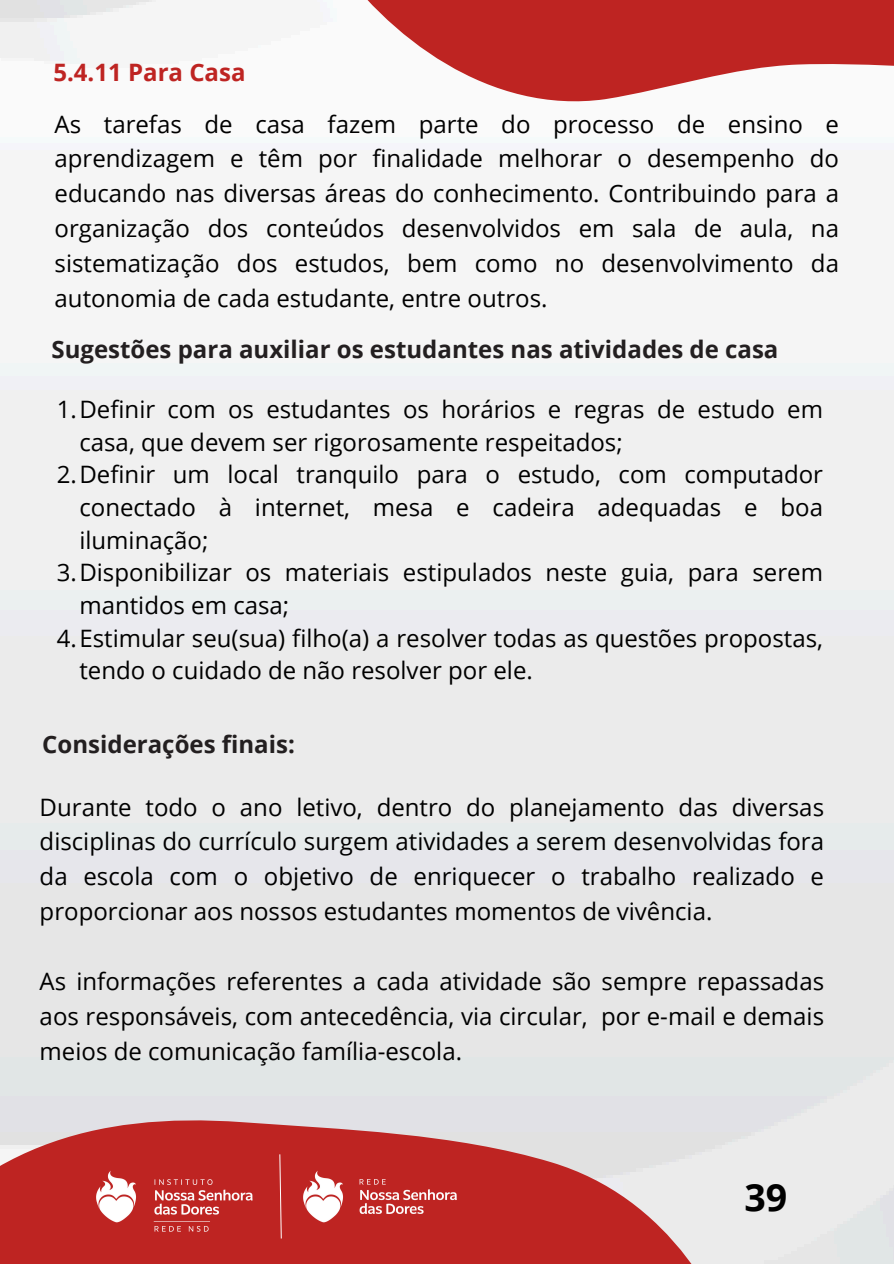
<style>
.page{position:relative;width:894px;height:1264px;background:#fff}
.page>*{position:absolute;margin:0;border:0;box-sizing:border-box;transform-origin:0 0}
.t1{font:700 37.5px "Open Sans";color:#000}
.t2{font:24px/34.8px "Open Sans";color:#000;text-align:justify}
.t3{font:700 24px "Open Sans";color:#231f20}
.t4{font:700 24px "Open Sans";color:#be2422}
</style>
<div class="page">
<svg style="left:266px;top:0;width:627px;height:115px;fill:#be2422"></svg>
<svg style="left:0;top:1038px;width:859px;height:225px;background:#d9b0b0"></svg>
<img style="left:267px;top:1143px;width:225px;height:95px">
<img style="left:61px;top:1143px;width:78px;height:95px">
<img style="left:141px;top:1173px;width:152px;height:62px">
<p class="t4" style="left:53px;top:56px;width:194px">5.4.11 Para Casa</p>
<h1 class="t2" style="left:55px;top:106px;width:785px">As tarefas de casa fazem parte do processo de ensino e aprendizagem e têm por finalidade melhorar o desempenho do educando nas diversas áreas do conhecimento. Contribuindo para a organização dos conteúdos desenvolvidos em sala de aula, na sistematização dos estudos, bem como no desenvolvimento da autonomia de cada estudante, entre outros.</h1>
<p class="t3" style="left:51px;top:332px;width:728px">Sugestões para auxiliar os estudantes nas atividades de casa</p>
<h1 class="t2" style="left:79px;top:392px;width:745px;line-height:32.7px;text-indent:-23px">1.Definir com os estudantes os horários e regras de estudo em casa, que devem ser rigorosamente respeitados;</h1>
<p class="t2" style="left:79px;top:458px;width:745px;line-height:32.7px;text-indent:-23px">2.Definir um local tranquilo para o estudo, com computador conectado à internet, mesa e cadeira adequadas e boa iluminação;</p>
<p class="t2" style="left:79px;top:555px;width:745px;line-height:32.7px;text-indent:-23px">3.Disponibilizar os materiais estipulados neste guia, para serem mantidos em casa;</p>
<p class="t2" style="left:79px;top:621px;width:745px;line-height:32.7px;text-indent:-23px">4.Estimular seu(sua) filho(a) a resolver todas as questões propostas, tendo o cuidado de não resolver por ele.</p>
<p class="t3" style="left:42px;top:727px;width:254px">Considerações finais:</p>
<h1 class="t2" style="left:40px;top:788px;width:785px">Durante todo o ano letivo, dentro do planejamento das diversas disciplinas do currículo surgem atividades a serem desenvolvidas fora da escola com o objetivo de enriquecer o trabalho realizado e proporcionar aos nossos estudantes momentos de vivência.</h1>
<p class="t2" style="left:40px;top:963px;width:785px">As informações referentes a cada atividade são sempre repassadas aos responsáveis, com antecedência, via circular, por e-mail e demais meios de comunicação família-escola.</p>
<p class="t1" style="left:744px;top:1170px;width:44px">39</p>
</div>
